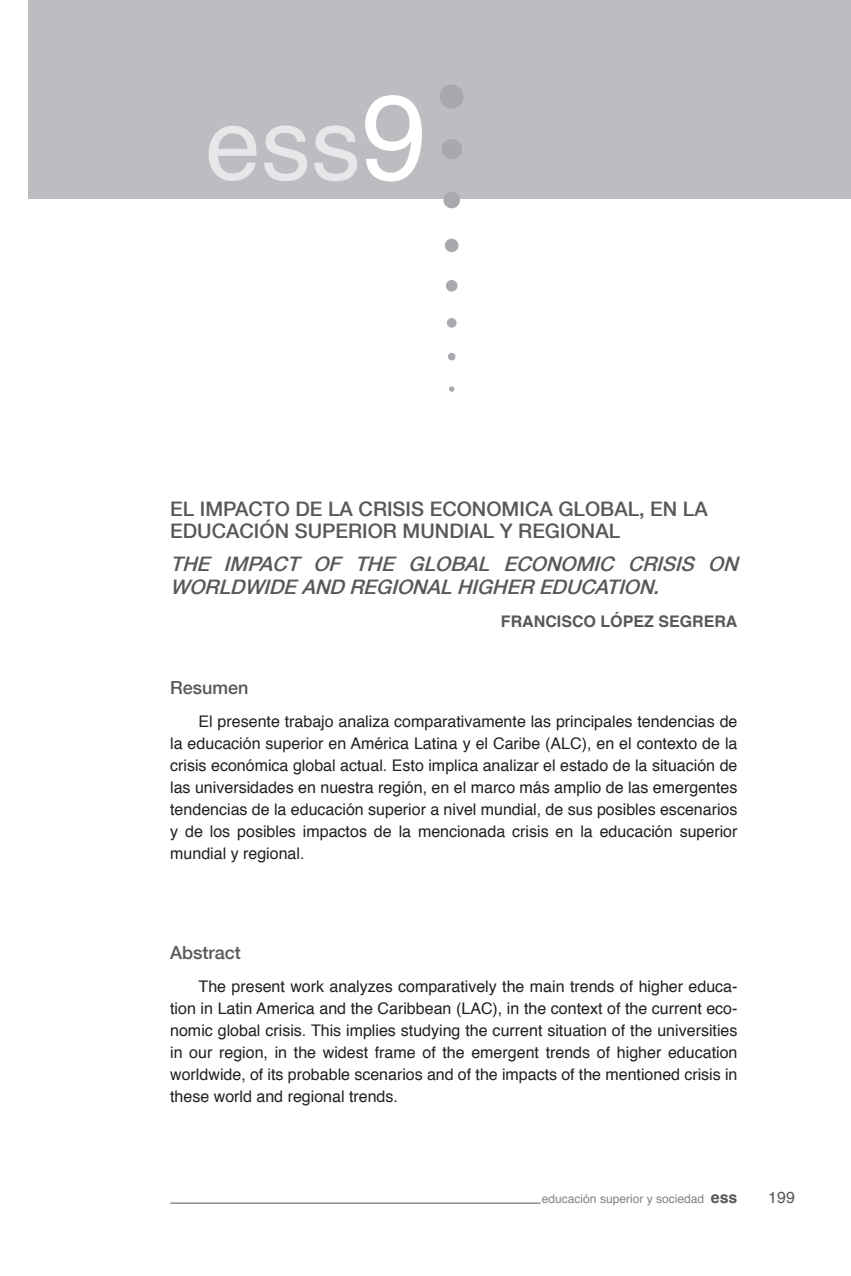
<style>
.page{position:relative;width:851px;height:1276px;background:#fff}
.page>*{position:absolute;margin:0;border:0;box-sizing:border-box;transform-origin:0 0}
.t1{font:100px "Helvetica";color:#e6e7e9}
.t2{font:500 20px/22px "Helvetica Neue";color:#57585a}
.t3{font:italic 500 20px/22px "Helvetica Neue";color:#57585a}
.t4{font:500 18px "Helvetica Neue";color:#57585a}
.t5{font:16px/22px "Helvetica";color:#231f20;text-align:justify}
.t6{font:700 16px "Helvetica";color:#57585a}
.t7{font:16px "Helvetica";color:#57585a}
.t8{font:12px "Helvetica";color:#808285}
.s1{font-size:120px;color:#fff}
.s2{font-weight:700;font-size:16px;color:#57585a}
</style>
<div class="page">
<div style="left:28px;top:0;width:822px;height:198px;background:#bcbdc0"></div>
<div style="left:439px;top:85px;width:24px;height:24px;background:#a8a9ad;border-radius:50%"></div>
<div style="left:441px;top:139px;width:21px;height:20px;background:#a8a9ad;border-radius:50%"></div>
<div style="left:443px;top:192px;width:17px;height:16px;background:#a8a9ad;border-radius:50%"></div>
<div style="left:445px;top:239px;width:13px;height:13px;background:#a8a9ad;border-radius:50%"></div>
<div style="left:446px;top:280px;width:11px;height:11px;background:#a8a9ad;border-radius:50%"></div>
<div style="left:447px;top:318px;width:9px;height:10px;background:#a8a9ad;border-radius:50%"></div>
<div style="left:448px;top:353px;width:7px;height:7px;background:#a8a9ad;border-radius:50%"></div>
<svg style="left:449px;top:386px;width:5px;height:6px"></svg>
<hr style="left:170px;top:1202px;width:370px;height:1px;background:#57585a">
<h1 class="t1" style="left:205px;top:67px;width:224px">ess<span class="s1">9</span></h1>
<p class="t2" style="left:170px;top:498px;width:539px">EL IMPACTO DE LA CRISIS ECONOMICA GLOBAL, EN LA<br>EDUCACIÓN SUPERIOR MUNDIAL Y REGIONAL</p>
<p class="t3" style="left:170px;top:553px;width:575px">THE IMPACT OF THE GLOBAL ECONOMIC CRISIS ON<br>WORLDWIDE AND REGIONALHIGHER EDUCATION.</p>
<p class="t6" style="left:501px;top:608px;width:238px">FRANCISCO LÓPEZ SEGRERA</p>
<p class="t4" style="left:170px;top:676px;width:80px">Resumen</p>
<p class="t5" style="left:170px;top:711px;width:568px;text-indent:28px">El presente trabajo analiza comparativamente las principales tendencias de la educación superior en América Latina y el Caribe (ALC), en el contexto de la crisis económica global actual. Esto implica analizar el estado de la situación de las universidades en nuestra región, en el marco más amplio de las emergentes tendencias de la educación superior a nivel mundial, de sus posibles escenarios y de los posibles impactos de la mencionada crisis en la educación superior mundial y regional.</p>
<p class="t4" style="left:170px;top:941px;width:72px">Abstract</p>
<p class="t5" style="left:170px;top:976px;width:568px;text-indent:28px">The present work analyzes comparatively the main trends of higher educa&shy;tion in Latin America and the Caribbean (LAC), in the context of the current eco&shy;nomic global crisis. This implies studying the current situation of the universities in our region, in the widest frame of the emergent trends of higher education worldwide, of its probable scenarios and of the impacts of the mentioned crisis in these world and regional trends.</p>
<p class="t8" style="left:542px;top:1189px;width:197px">educación superior y sociedad <span class="s2">ess</span></p>
<p class="t7" style="left:768px;top:1185px;width:28px">199</p>
</div>
